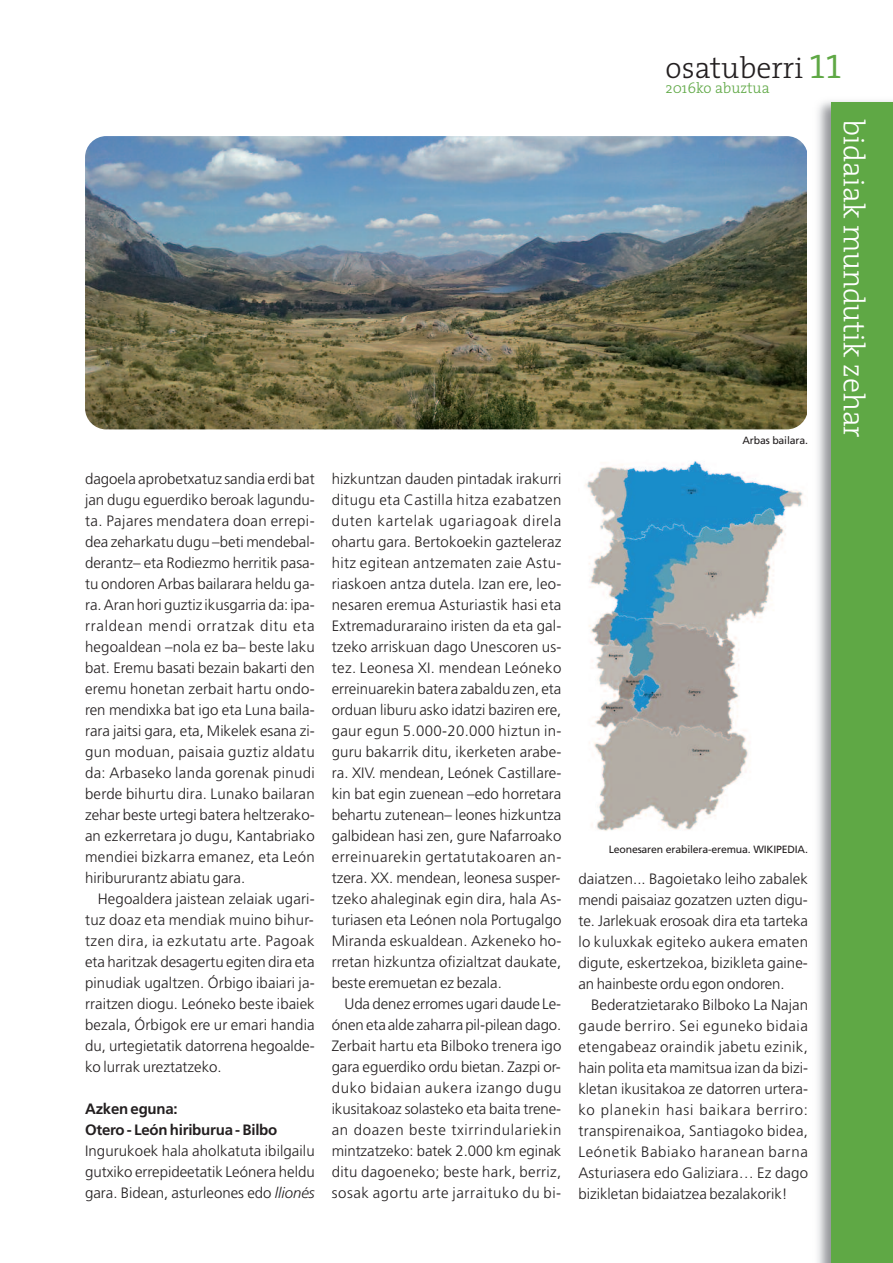
<style>
.page{position:relative;width:893px;height:1263px;background:#fff}
.page>*{position:absolute;margin:0;border:0;box-sizing:border-box;transform-origin:0 0}
.t1{font:300 30px "The Serif";color:#fff}
.t2{font:300 30px "The Serif";color:#231f20}
.t3{font:300 15px/21px "Frutiger";color:#231f20;text-align:justify}
.t4{font:700 15px/21px "Frutiger";letter-spacing:-.015em;color:#231f20}
.t5{font:300 15px "The Serif";color:#5fa845}
.t6{font:10.5px "Frutiger";letter-spacing:-.015em;color:#231f20}
.s1{font-style:italic}
.s2{font-size:45px;color:#5fa845}
</style>
<div class="page">
<img style="left:817px;top:101px;width:76px;height:1162px">
<div style="left:831px;top:102px;width:62px;height:1161px;background:#5fa845"></div>
<img style="left:85px;top:136px;width:721px;height:293px;border-radius:21px">
<img style="left:578px;top:450px;width:230px;height:387px;border-radius:21px">
<p class="t3" style="left:85px;top:469px;width:231px">dagoela aprobetxatuz sandia erdi bat jan dugu eguerdiko beroak lagundu&shy;ta. Pajares mendatera doan errepi&shy;dea zeharkatu dugu –beti mendebal&shy;derantz– eta Rodiezmo herritik pasa&shy;tu ondoren Arbas bailarara heldu ga&shy;ra.Aran hori guztiz ikusgarria da: ipa&shy;rraldean mendi orratzak ditu eta hegoaldean –nola ez ba– beste laku bat. Eremu basati bezain bakarti den eremu honetan zerbait hartu ondo&shy;ren mendixka bat igo eta Luna baila&shy;rara jaitsi gara, eta, Mikelek esana zi&shy;gun moduan, paisaia guztiz aldatu da: Arbaseko landa gorenak pinudi berde bihurtu dira. Lunako bailaran zehar beste urtegi batera heltzerako&shy;an ezkerretara jo dugu, Kantabriako mendiei bizkarra emanez, eta León hiribururantz abiatu gara.</p>
<p class="t3" style="left:85px;top:889px;width:231px;text-indent:13px">Hegoaldera jaistean zelaiak ugari&shy;tuz doaz eta mendiak muino bihur&shy;tzen dira, ia ezkutatu arte. Pagoak eta haritzak desagertu egiten dira eta pinudiak ugaltzen. Órbigo ibaiari ja&shy;rraitzen diogu. Leóneko beste ibaiek bezala, Órbigok ere ur emari handia du, urtegietatik datorrena hegoalde&shy;ko lurrak ureztatzeko.</p>
<p class="t4" style="left:85px;top:1099px;width:194px">Azken eguna:<br>Otero - León hiriburua - Bilbo</p>
<p class="t3" style="left:85px;top:1141px;width:231px">Ingurukoek hala aholkatuta ibilgailu gutxiko errepideetatik Leónera heldu gara. Bidean, asturleones edo <span class="s1">llionés</span></p>
<p class="t3" style="left:332px;top:469px;width:231px">hizkuntzan dauden pintadak irakurri ditugu eta Castilla hitza ezabatzen duten kartelak ugariagoak direla ohartu gara. Bertokoekin gazteleraz hitz egitean antzematen zaie Astu&shy;riaskoen antza dutela. Izan ere, leo&shy;nesaren eremua Asturiastik hasi eta Extremaduraraino iristen da eta gal&shy;tzeko arriskuan dago Unescoren us&shy;tez. Leonesa XI. mendean Leóneko erreinuarekin batera zabaldu zen, eta orduan liburu asko idatzi baziren ere, gaur egun 5.000-20.000 hiztun in&shy;guru bakarrik ditu, ikerketen arabe&shy;ra. XIV. mendean, Leónek Castillare&shy;kin bat egin zuenean –edo horretara behartu zutenean– leones hizkuntza galbidean hasi zen, gure Nafarroako erreinuarekin gertatutakoaren an&shy;tzera. XX. mendean, leonesa susper&shy;tzeko ahaleginak egin dira, hala As&shy;turiasen eta Leónen nola Portugalgo Miranda eskualdean. Azkeneko ho&shy;rretan hizkuntza ofizialtzat daukate, beste eremuetan ez bezala.</p>
<p class="t3" style="left:332px;top:994px;width:231px;text-indent:13px">Uda denez erromes ugari daude Le&shy;óneneta alde zaharrapil-pileandago.<br>Zerbait hartu eta Bilboko trenera igo gara eguerdiko ordu bietan. Zazpi or&shy;duko bidaian aukera izango dugu ikusitakoaz solasteko eta baita trene&shy;an doazen beste txirrindulariekin mintzatzeko: batek 2.000 km eginak ditu dagoeneko; beste hark, berriz, sosak agortu arte jarraituko du bi-</p>
<h1 class="t2" style="left:665px;top:58px;width:178px">osatuberri <span class="s2">11</span></h1>
<p class="t5" style="left:665px;top:83px;width:106px">2016ko abuztua</p>
<p class="t6" style="left:742px;top:437px;width:67px">Arbas bailara.</p>
<h1 class="t1" style="left:864px;top:119px;width:320px;rotate:90deg">bidaiak mundutik zehar</h1>
<p class="t6" style="left:609px;top:845px;width:201px">Leonesaren erabilera-eremua. WIKIPEDIA.</p>
<p class="t3" style="left:578px;top:870px;width:231px">daiatzen... Bagoietako leiho zabalek mendi paisaiaz gozatzen uzten digu&shy;te. Jarlekuak erosoak dira eta tarteka lo kuluxkak egiteko aukera ematen digute, eskertzekoa, bizikleta gaine&shy;an hainbeste ordu egon ondoren.</p>
<p class="t3" style="left:578px;top:996px;width:231px;text-indent:13px">Bederatzietarako Bilboko La Najan gaude berriro. Sei eguneko bidaia etengabeaz oraindik jabetu ezinik, hain polita eta mamitsua izan da bizi&shy;kletan ikusitakoa ze datorren urtera&shy;ko planekin hasi baikara berriro: transpirenaikoa, Santiagoko bidea, Leónetik Babiako haranean barna Asturiasera edo Galiziara… Ez dago bizikletan bidaiatzea bezalakorik!</p>
</div>
